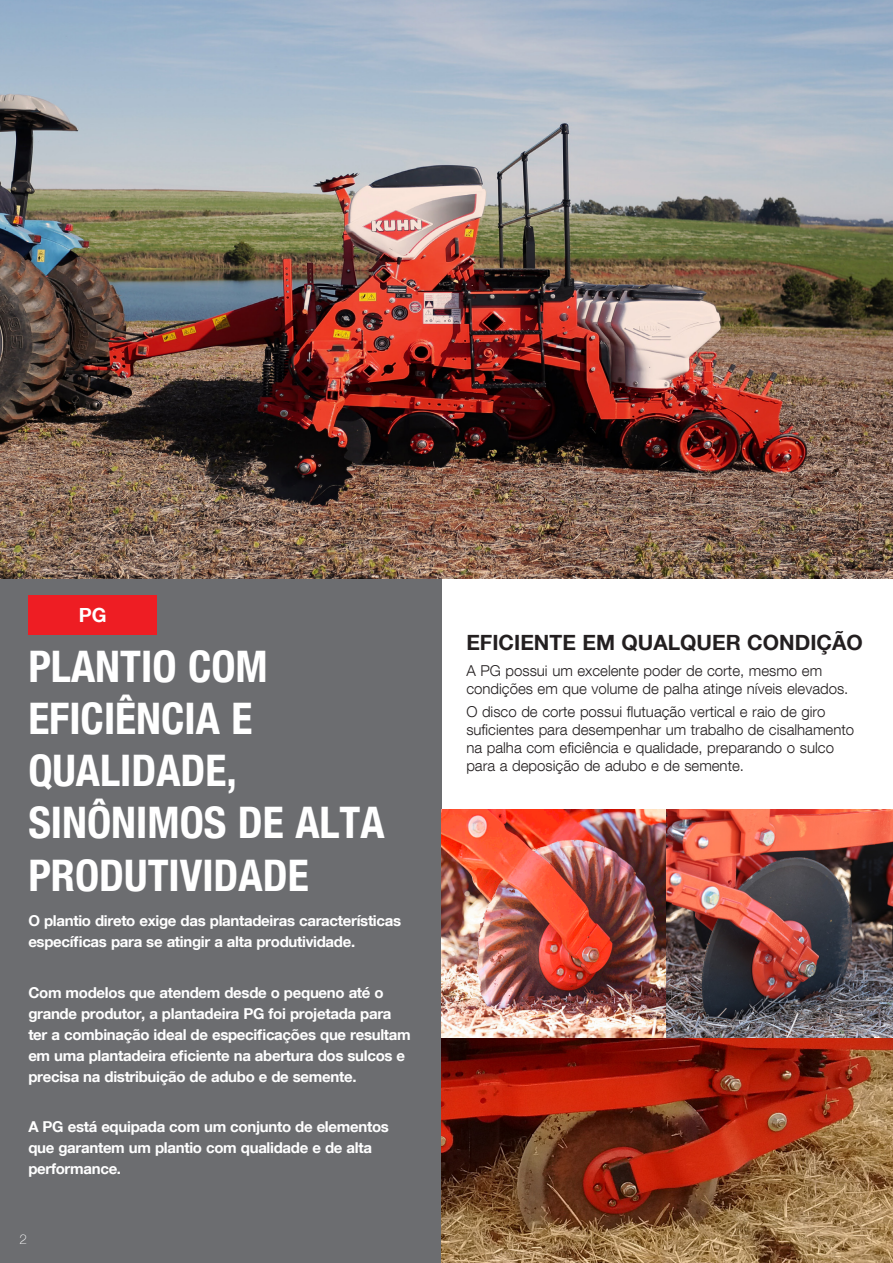
<style>
.page{position:relative;width:893px;height:1263px;background:#fff}
.page>*{position:absolute;margin:0;border:0;box-sizing:border-box;transform-origin:0 0}
.t1{font:700 condensed 43.5px/52.2px "Helvetica Neue LT Com";color:#fff}
.t2{font:700 21px "Helvetica Neue LT Com";color:#231f20}
.t3{font:700 19.5px "Helvetica Neue LT Com";color:#fff}
.t4{font:700 15px/21px "Helvetica Neue LT Com";letter-spacing:-.02em;color:#fff}
.t5{font:300 15px/18px "Helvetica Neue LT Com";color:#231f20}
.t6{font:100 13.5px "Helvetica Neue LT Com";color:#fff}
</style>
<div class="page">
<div style="left:0;top:574px;width:442px;height:689px;background:#6c6d70"></div>
<img style="left:441px;top:810px;width:451px;height:453px">
<img style="left:0;top:0;width:892px;height:579px">
<div style="left:28px;top:595px;width:129px;height:40px;background:#ee1d23"></div>
<p class="t3" style="left:79px;top:603px;width:29px">PG</p>
<p class="t1" style="left:28px;top:640px;width:358px">PLANTIO COM<br>EFICIÊNCIA E<br>QUALIDADE,<br>SINÔNIMOS DE ALTA<br>PRODUTIVIDADE</p>
<p class="t4" style="left:28px;top:910px;width:374px">O plantio direto exige das plantadeiras características específicas para se atingir a alta produtividade.</p>
<p class="t4" style="left:28px;top:981px;width:384px">Com modelos que atendem desde o pequeno até o grande produtor, a plantadeira PG foi projetada para ter a combinação ideal de especificações que resultam em uma plantadeira eficiente na abertura dos sulcos e precisa na distribuição de adubo e de semente.</p>
<p class="t4" style="left:28px;top:1116px;width:362px">A PG está equipada com um conjunto de elementos que garantem um plantio com qualidade e de alta performance.</p>
<p class="t6" style="left:20px;top:1231px;width:9px">2</p>
<p class="t2" style="left:466px;top:629px;width:398px">EFICIENTE EM QUALQUER CONDIÇÃO</p>
<p class="t5" style="left:466px;top:662px;width:384px">A PG possui um excelente poder de corte, mesmo em condições em que volume de palha atinge níveis elevados.</p>
<p class="t5" style="left:466px;top:702px;width:389px">O disco de corte possui flutuação vertical e raio de giro suficientes para desempenhar um trabalho de cisalhamento na palha com eficiência e qualidade, preparando o sulco para a deposição de adubo e de semente.</p>
</div>
